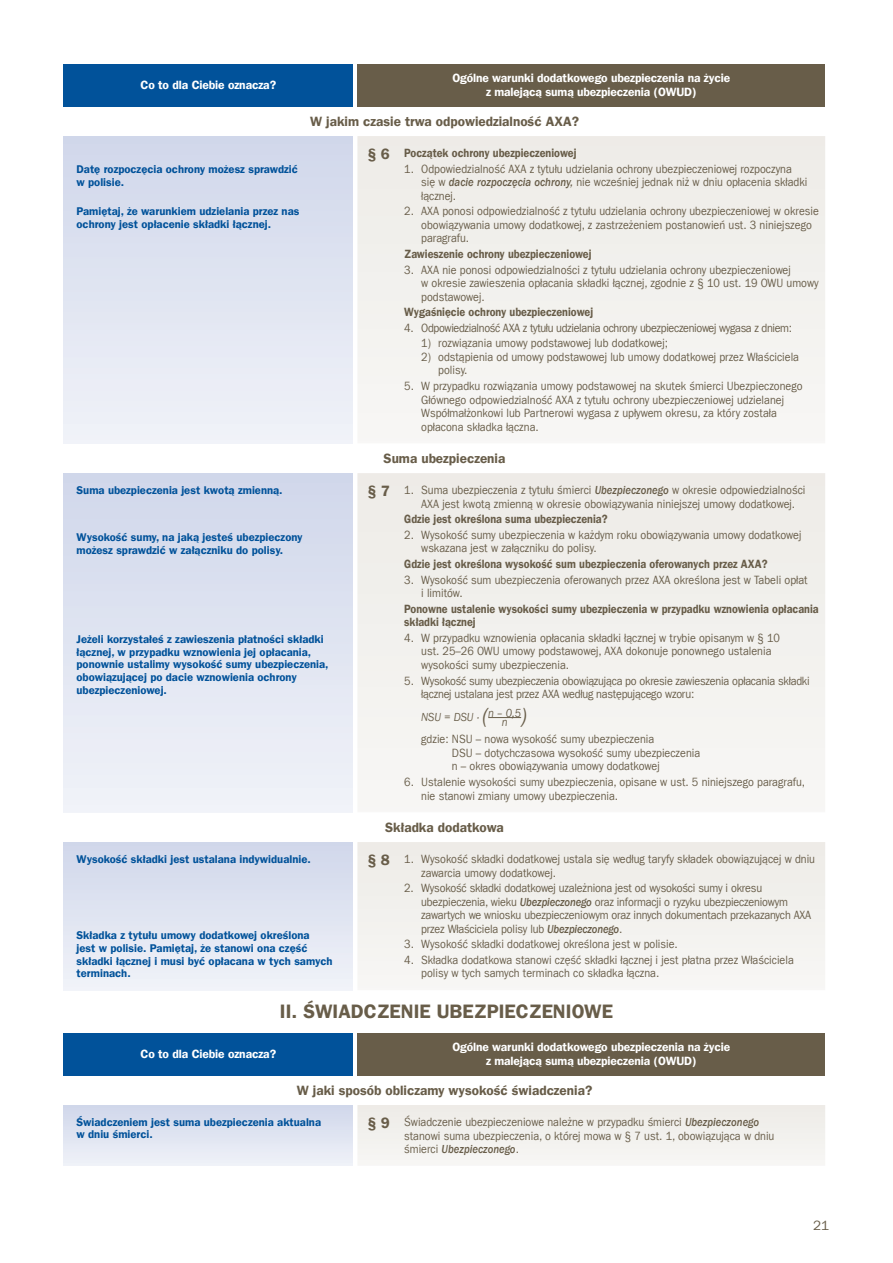
<style>
.page{position:relative;width:893px;height:1263px;background:#fff}
.page>*{position:absolute;margin:0;border:0;box-sizing:border-box;transform-origin:0 0}
.t1{font:19.5px "Franklin Gothic LT Com Dm";color:#685d49}
.t2{font:13.5px "Franklin Gothic LT Com Dm";color:#685d49}
.t3{font:13.5px "Franklin Gothic LT Com";color:#685d49}
.t4{font:12px/13.5px "Franklin Gothic LT Com";color:#685d49;scale:.9 1}
.t5{font:12px/13.5px "Franklin Gothic LT Com Dm";color:#685d49;scale:.9 1}
.t6{font:12px/14.4px "Franklin Gothic LT Com Dm";letter-spacing:-.01em;color:#fff;text-align:center}
.t7{font:12px/13.5px "Franklin Gothic LT Com";letter-spacing:-.02em;color:#685d49;scale:.9 1}
.t8{font:12px "Franklin Gothic LT Com";letter-spacing:-.03em;color:#685d49;scale:.9 1}
.t9{font:italic 12px "Franklin Gothic LT Com";color:#685d49;scale:.9 1}
.t10{font:11.25px/12.8px "Franklin Gothic LT Com Dm";color:#01529a}
.s1{font-size:15px}
.s2{font-weight:500;font-style:italic}
.s3{font-family:"Franklin Gothic LT Com Dm";font-size:15px}
.s4{font-size:22.5px}
.s5{font-style:italic}
</style>
<div class="page">
<div style="left:64px;top:64px;width:289px;height:42px;background:#01529a"></div>
<div style="left:357px;top:64px;width:468px;height:42px;background:#685d49"></div>
<div style="left:64px;top:136px;width:289px;height:307px;background:linear-gradient(to bottom,#d0d7ea,#f0f3f8)"></div>
<div style="left:357px;top:136px;width:468px;height:302px;background:#f2f1ee"></div>
<div style="left:64px;top:473px;width:289px;height:339px;background:linear-gradient(to bottom,#d0d7ea,#f1f3f9)"></div>
<div style="left:357px;top:473px;width:468px;height:334px;background:#f2f1ee"></div>
<div style="left:64px;top:842px;width:289px;height:148px;background:linear-gradient(to bottom,#d0d7ea,#f0f3f8)"></div>
<div style="left:357px;top:842px;width:468px;height:144px;background:#f2f1ee"></div>
<hr style="left:488px;top:717px;width:33px;height:1px;background:#685d49">
<div style="left:64px;top:1033px;width:289px;height:42px;background:#01529a"></div>
<div style="left:357px;top:1033px;width:468px;height:42px;background:#685d49"></div>
<div style="left:64px;top:1105px;width:289px;height:61px;background:linear-gradient(to bottom,#cfd6ea,#f0f2f8)"></div>
<div style="left:357px;top:1105px;width:468px;height:60px;background:#f2f1ee"></div>
<p class="t6" style="left:141px;top:78px;width:137px">Co to dla Ciebie oznacza?</p>
<p class="t6" style="left:452px;top:71px;width:279px">Ogólne warunki dodatkowego ubezpieczenia na życie z malejącą sumą ubezpieczenia (OWUD)</p>
<p class="t2" style="left:310px;top:113px;width:270px">W jakim czasie trwa odpowiedzialność AXA?</p>
<p class="t10" style="left:77px;top:163px;width:223px">Datę rozpoczęcia ochrony możesz sprawdzić w polisie.</p>
<p class="t10" style="left:77px;top:205px;width:224px">Pamiętaj, że warunkiem udzielania przez nas ochrony jest opłacenie składki łącznej.</p>
<p class="t5" style="left:367px;top:146px;width:234px"><span class="s1">§ 6</span> Początek ochrony ubezpieczeniowej</p>
<p class="t4" style="left:421px;top:162px;width:430px;text-indent:-17px">1. Odpowiedzialność AXA z tytułu udzielania ochrony ubezpieczeniowej rozpoczyna się w <span class="s2">dacie rozpoczęcia ochrony,</span> nie wcześniej jednak niż w dniu opłacenia składki łącznej.</p>
<p class="t4" style="left:421px;top:205px;width:443px;text-indent:-17px">2. AXA ponosi odpowiedzialność z tytułu udzielania ochrony ubezpieczeniowej w okresie obowiązywania umowy dodatkowej, z zastrzeżeniem postanowień ust. 3 niniejszego paragrafu.</p>
<p class="t5" style="left:404px;top:247px;width:210px">Zawieszenie ochrony ubezpieczeniowej</p>
<p class="t4" style="left:421px;top:263px;width:443px;text-indent:-17px">3. AXA nie ponosi odpowiedzialności z tytułu udzielania ochrony ubezpieczeniowej<br>w okresie zawieszenia opłacania składki łącznej, zgodnie z § 10 ust. 19 OWU umowy podstawowej.</p>
<p class="t5" style="left:404px;top:305px;width:211px">Wygaśnięcie ochrony ubezpieczeniowej</p>
<p class="t8" style="left:404px;top:321px;width:432px">4. Odpowiedzialność AXA z tytułu udzielania ochrony ubezpieczeniowej wygasa z dniem:</p>
<p class="t4" style="left:421px;top:337px;width:276px">1) rozwiązania umowy podstawowej lub dodatkowej;</p>
<p class="t4" style="left:438px;top:350px;width:402px;text-indent:-17px">2) odstąpienia od umowy podstawowej lub umowy dodatkowej przez Właściciela polisy.</p>
<p class="t4" style="left:421px;top:379px;width:425px;text-indent:-17px">5. W przypadku rozwiązania umowy podstawowej na skutek śmierci Ubezpieczonego Głównego odpowiedzialność AXA z tytułu ochrony ubezpieczeniowej udzielanej Współmałżonkowi lub Partnerowi wygasa z upływem okresu, za który została opłacona składka łączna.</p>
<p class="t2" style="left:384px;top:450px;width:123px">Suma ubezpieczenia</p>
<p class="t10" style="left:77px;top:483px;width:208px">Suma ubezpieczenia jest kwotą zmienną.</p>
<p class="t10" style="left:77px;top:531px;width:228px">Wysokość sumy, na jaką jesteś ubezpieczony możesz sprawdzić w załączniku do polisy.</p>
<p class="t10" style="left:77px;top:633px;width:254px">Jeżeli korzystałeś z zawieszenia płatności składki łącznej, w przypadku wznowienia jej opłacania, ponownie ustalimy wysokość sumy ubezpieczenia, obowiązującej po dacie wznowienia ochrony ubezpieczeniowej.</p>
<p class="t4" style="left:421px;top:483px;width:428px;text-indent:-54px"><span class="s3">§ 7</span> 1. Suma ubezpieczenia z tytułu śmierci <span class="s2">Ubezpieczonego</span> w okresie odpowiedzialności<br>AXA jest kwotą zmienną w okresie obowiązywania niniejszej umowy dodatkowej.</p>
<p class="t5" style="left:404px;top:512px;width:227px">Gdzie jest określona suma ubezpieczenia?</p>
<p class="t4" style="left:421px;top:528px;width:424px;text-indent:-17px">2. Wysokość sumy ubezpieczenia w każdym roku obowiązywania umowy dodatkowej wskazana jest w załączniku do polisy.</p>
<p class="t5" style="left:404px;top:557px;width:405px">Gdzie jest określona wysokość sum ubezpieczenia oferowanych przez AXA?</p>
<p class="t4" style="left:421px;top:573px;width:431px;text-indent:-17px">3. Wysokość sum ubezpieczenia oferowanych przez AXA określona jest w Tabeli opłat i limitów.</p>
<p class="t5" style="left:404px;top:602px;width:462px">Ponowne ustalenie wysokości sumy ubezpieczenia w przypadku wznowienia opłacania składki łącznej</p>
<p class="t4" style="left:421px;top:631px;width:400px;text-indent:-17px">4. W przypadku wznowienia opłacania składki łącznej w trybie opisanym w § 10 ust. 25–26 OWU umowy podstawowej, AXA dokonuje ponownego ustalenia wysokości sumy ubezpieczenia.</p>
<p class="t7" style="left:421px;top:674px;width:433px;text-indent:-17px">5. Wysokość sumy ubezpieczenia obowiązująca po okresie zawieszenia opłacania składki łącznej ustalana jest przez AXA według następującego wzoru:</p>
<p class="t9" style="left:421px;top:710px;width:113px">NSU = DSU · <span class="s4">(</span>n – 0,5</p>
<p class="t4" style="left:421px;top:713px;width:260px;line-height:17.7px;text-indent:81px"><span class="s5">n</span> <sup>)<br></sup>gdzie: NSU – nowa wysokość sumy ubezpieczenia</p>
<p class="t4" style="left:452px;top:746px;width:277px">DSU – dotychczasowa wysokość sumy ubezpieczenia n – okres obowiązywania umowy dodatkowej</p>
<p class="t4" style="left:421px;top:775px;width:428px;text-indent:-17px">6. Ustalenie wysokości sumy ubezpieczenia, opisane w ust. 5 niniejszego paragrafu, nie stanowi zmiany umowy ubezpieczenia.</p>
<p class="t2" style="left:385px;top:819px;width:120px">Składka dodatkowa</p>
<p class="t10" style="left:77px;top:852px;width:236px">Wysokość składki jest ustalana indywidualnie.</p>
<p class="t4" style="left:421px;top:852px;width:439px;text-indent:-54px"><span class="s3">§ 8</span> 1. Wysokość składki dodatkowej ustala się według taryfy składek obowiązującej w dniu zawarcia umowy dodatkowej.</p>
<p class="t4" style="left:421px;top:881px;width:435px;text-indent:-17px">2. Wysokość składki dodatkowej uzależniona jest od wysokości sumy i okresu ubezpieczenia, wieku <span class="s2">Ubezpieczonego</span> oraz informacji o ryzyku ubezpieczeniowym zawartych we wniosku ubezpieczeniowym oraz innych dokumentach przekazanych AXA przez Właściciela polisy lub <span class="s2">Ubezpieczonego</span>.</p>
<p class="t4" style="left:404px;top:937px;width:306px">3. Wysokość składki dodatkowej określona jest w polisie.</p>
<p class="t4" style="left:421px;top:953px;width:416px;text-indent:-17px">4. Składka dodatkowa stanowi część składki łącznej i jest płatna przez Właściciela polisy w tych samych terminach co składka łączna.</p>
<p class="t1" style="left:280px;top:1000px;width:335px">II. ŚWIADCZENIE UBEZPIECZENIOWE</p>
<p class="t10" style="left:77px;top:929px;width:257px">Składka z tytułu umowy dodatkowej określona<br>jest w polisie. Pamiętaj, że stanowi ona część składki łącznej i musi być opłacana w tych samych terminach.</p>
<p class="t6" style="left:141px;top:1047px;width:137px">Co to dla Ciebie oznacza?</p>
<p class="t6" style="left:452px;top:1039px;width:279px">Ogólne warunki dodatkowego ubezpieczenia na życie z malejącą sumą ubezpieczenia (OWUD)</p>
<p class="t2" style="left:297px;top:1082px;width:297px">W jaki sposób obliczamy wysokość świadczenia?</p>
<p class="t10" style="left:77px;top:1115px;width:246px">Świadczeniem jest suma ubezpieczenia aktualna w dniu śmierci.</p>
<p class="t4" style="left:404px;top:1115px;width:413px;text-indent:-37px"><span class="s3">§ 9</span> Świadczenie ubezpieczeniowe należne w przypadku śmierci <span class="s2">Ubezpieczonego </span>stanowi suma ubezpieczenia, o której mowa w § 7 ust. 1, obowiązująca w dniu śmierci <span class="s2">Ubezpieczonego</span>.</p>
<p class="t3" style="left:813px;top:1217px;width:18px">21</p>
</div>
